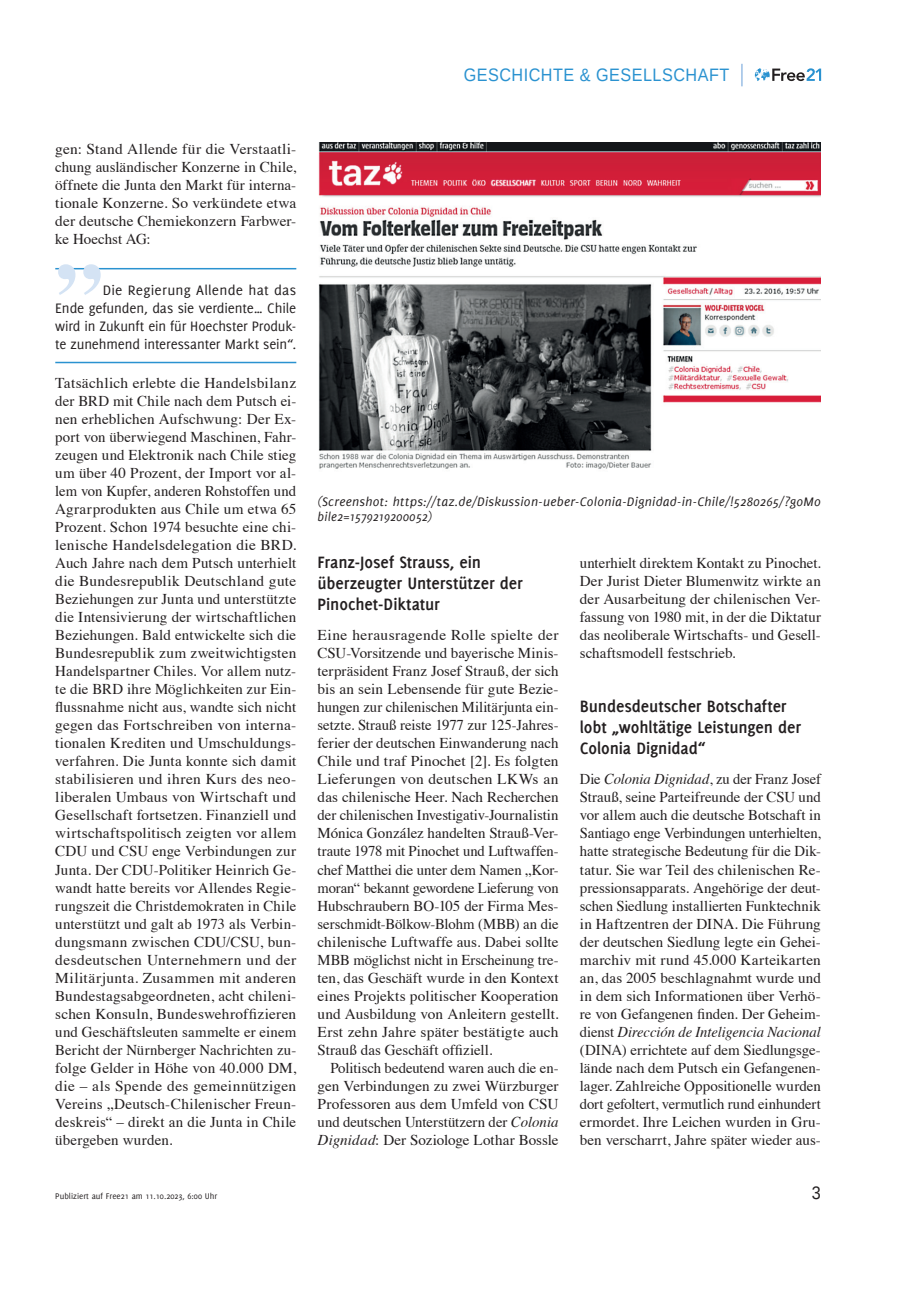
<style>
.page{position:relative;width:906px;height:1289px;background:#fff}
.page>*{position:absolute;margin:0;border:0;box-sizing:border-box;transform-origin:0 0}
.t1{font:700 91.5px "Times";color:#d4e3f4}
.t2{font:700 18px/21px "Delicious";letter-spacing:-.005em;color:#231f20}
.t3{font:18px "Liberation Sans";letter-spacing:.03em;color:#2a92d0;scale:.9 1}
.t4{font:18px "Liberation Sans";color:#231f20;scale:.9 1}
.t5{font:15px/18px "Times";letter-spacing:.005em;color:#231f20;text-align:justify}
.t6{font:15px/18px "Delicious";letter-spacing:-.01em;color:#231f20;text-align:justify}
.t7{font:italic 13.5px/15px "Delicious";letter-spacing:.015em;color:#231f20}
.t8{font:9px "Delicious";color:#231f20}
.s1{font-style:italic}
</style>
<div class="page">
<svg style="left:755px;top:68px;width:66px;height:13px"></svg>
<svg style="left:741px;top:64px;width:1px;height:22px"></svg>
<hr style="left:55px;top:268px;width:241px;height:1px;background:#2a92d0">
<hr style="left:55px;top:362px;width:241px;height:1px;background:#2a92d0">
<img style="left:318px;top:142px;width:503px;height:327px">
<p class="t3" style="left:464px;top:63px;width:297px">GESCHICHTE &amp; GESELLSCHAFT</p>
<p class="t5" style="left:55px;top:139px;width:242px">gen: Stand Allende für die Verstaatli&shy;chung ausländischer Konzerne in Chile, öffnete die Junta den Markt für interna&shy;tionale Konzerne. So verkündete etwa der deutsche Chemiekonzern Farbwer&shy;ke Hoechst AG:</p>
<h1 class="t1" style="left:55px;top:160px;width:49px">„</h1>
<p class="t6" style="left:55px;top:281px;width:242px;text-indent:47px">Die Regierung Allende hat das Ende gefunden, das sie verdiente… Chile wird in Zukunft ein für Hoechster Produk&shy;te zunehmend interessanter Markt sein“.</p>
<p class="t5" style="left:55px;top:373px;width:242px">Tatsächlich erlebte die Handelsbilanz der BRD mit Chile nach dem Putsch ei&shy;nen erheblichen Aufschwung: Der Ex&shy;port von überwiegend Maschinen, Fahr&shy;zeugen und Elektronik nach Chile stieg um über 40 Prozent, der Import vor al&shy;lem von Kupfer, anderen Rohstoffen und Agrarprodukten aus Chile um etwa 65<br>Prozent. Schon 1974 besuchte eine chi&shy;lenische Handelsdelegation die BRD.<br>Auch Jahre nach dem Putsch unterhielt die Bundesrepublik Deutschland gute Beziehungen zur Junta und unterstützte die Intensivierung der wirtschaftlichen Beziehungen. Bald entwickelte sich die Bundesrepublik zum zweitwichtigsten Handelspartner Chiles. Vor allem nutz&shy;te die BRD ihre Möglichkeiten zur Ein&shy;flussnahme nicht aus, wandte sich nicht gegen das Fortschreiben von interna&shy;tionalen Krediten und Umschuldungs&shy;verfahren. Die Junta konnte sich damit stabilisieren und ihren Kurs des neo&shy;liberalen Umbaus von Wirtschaft und Gesellschaft fortsetzen. Finanziell und wirtschaftspolitisch zeigten vor allem CDU und CSU enge Verbindungen zur Junta. Der CDU-Politiker Heinrich Ge&shy;wandt hatte bereits vor Allendes Regie&shy;rungszeit die Christdemokraten in Chile unterstützt und galt ab 1973 als Verbin&shy;dungsmann zwischen CDU/CSU, bun&shy;desdeutschen Unternehmern und der Militärjunta. Zusammen mit anderen Bundestagsabgeordneten, acht chileni&shy;schen Konsuln, Bundeswehroffizieren und Geschäftsleuten sammelte er einem Bericht der Nürnberger Nachrichten zu&shy;folge Gelder in Höhe von 40.000 DM, die – als Spende des gemeinnützigen Vereins „Deutsch-Chilenischer Freun&shy;deskreis“ – direkt an die Junta in Chile übergeben wurden.</p>
<p class="t7" style="left:317px;top:494px;width:505px">(Screenshot: https://taz.de/Diskussion-ueber-Colonia-Dignidad-in-Chile/!5280265/?goMo bile2=1579219200052)</p>
<p class="t2" style="left:317px;top:551px;width:207px">Franz-Josef Strauss, ein überzeugter Unterstützer der<br>Pinochet-Diktatur</p>
<p class="t5" style="left:317px;top:625px;width:242px">Eine herausragende Rolle spielte der CSU-Vorsitzende und bayerische Minis&shy;terpräsident Franz Josef Strauß, der sich bis an sein Lebensende für gute Bezie&shy;hungen zur chilenischen Militärjunta ein&shy;setzte. Strauß reiste 1977 zur 125-Jahres&shy;ferier der deutschen Einwanderung nach Chile und traf Pinochet [2]. Es folgten Lieferungen von deutschen LKWs an das chilenische Heer. Nach Recherchen der chilenischen Investigativ-Journalistin Mónica González handelten Strauß-Ver&shy;traute 1978 mit Pinochet und Luftwaffen&shy;chef Matthei die unter dem Namen „Kor&shy;moran“ bekannt gewordene Lieferung von Hubschraubern BO-105 der Firma Mes&shy;serschmidt-Bölkow-Blohm (MBB) an die chilenische Luftwaffe aus. Dabei sollte MBB möglichst nicht in Erscheinung tre&shy;ten, das Geschäft wurde in den Kontext eines Projekts politischer Kooperation und Ausbildung von Anleitern gestellt.<br>Erst zehn Jahre später bestätigte auch Strauß das Geschäft offiziell.</p>
<p class="t5" style="left:317px;top:1057px;width:242px;text-indent:13px">Politisch bedeutend waren auch die en&shy;gen Verbindungen zu zwei Würzburger Professoren aus dem Umfeld von CSU und deutschen Unterstützern der <span class="s1">Colonia Dignidad</span>: Der Soziologe Lothar Bossle</p>
<p class="t5" style="left:580px;top:553px;width:242px">unterhielt direktem Kontakt zu Pinochet.<br>Der Jurist Dieter Blumenwitz wirkte an der Ausarbeitung der chilenischen Ver&shy;fassung von 1980 mit, in der die Diktatur das neoliberale Wirtschafts- und Gesell&shy;schaftsmodell festschrieb.</p>
<p class="t2" style="left:580px;top:695px;width:223px">Bundesdeutscher Botschafter lobt „wohltätige Leistungen der<br>Colonia Dignidad“</p>
<p class="t5" style="left:580px;top:769px;width:242px">Die <span class="s1">Colonia Dignidad</span>, zu der Franz Josef Strauß, seine Parteifreunde der CSU und vor allem auch die deutsche Botschaft in Santiago enge Verbindungen unterhielten, hatte strategische Bedeutung für die Dik&shy;tatur. Sie war Teil des chilenischen Re&shy;pressionsapparats. Angehörige der deut&shy;schen Siedlung installierten Funktechnik in Haftzentren der DINA. Die Führung der deutschen Siedlung legte ein Gehei&shy;marchiv mit rund 45.000 Karteikarten an, das 2005 beschlagnahmt wurde und in dem sich Informationen über Verhö&shy;re von Gefangenen finden. Der Geheim&shy;dienst <span class="s1">Dirección de Inteligencia Nacional </span>(DINA) errichtete auf dem Siedlungsge&shy;lände nach dem Putsch ein Gefangenen&shy;lager. Zahlreiche Oppositionelle wurden dort gefoltert, vermutlich rund einhundert ermordet. Ihre Leichen wurden in Gru&shy;ben verscharrt, Jahre später wieder aus-</p>
<p class="t8" style="left:55px;top:1190px;width:163px">Publiziert auf Free21 am 11.10.2023, 6:00 Uhr</p>
<p class="t4" style="left:812px;top:1181px;width:12px">3</p>
</div>
